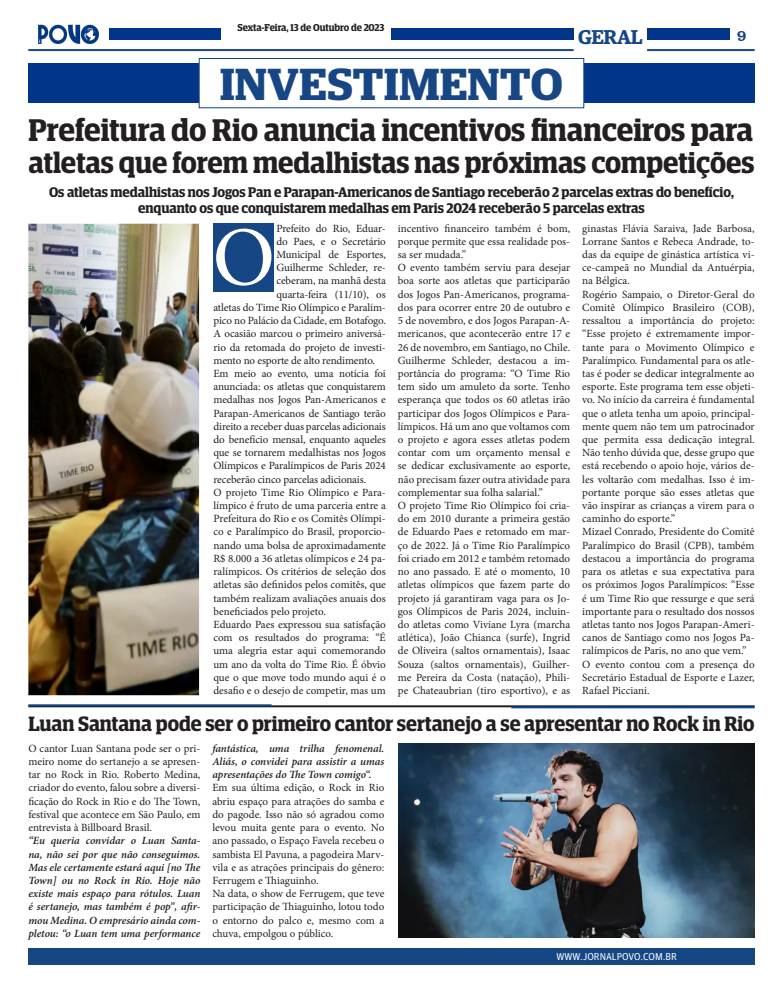
<style>
.page{position:relative;width:783px;height:993px;background:#fff}
.page>*{position:absolute;margin:0;border:0;box-sizing:border-box;transform-origin:0 0}
.t1{font:83.8px "Minion Pro";color:#fff}
.t2{font:600 45px "Guardian Egyptian Display";color:#174685;scale:1.09 1}
.t3{font:600 31.3px "Guardian Egyptian Display";letter-spacing:-.005em;color:#231f20}
.t4{font:600 29.3px "Guardian Egyptian Display";color:#231f20}
.t5{font:600 20.7px "Guardian Egyptian Display";color:#231f20}
.t6{font:600 20px "Guardian Egyptian";letter-spacing:-.02em;color:#174685}
.t7{font:16px "Clarendon BT";color:#174685}
.t8{font:600 14px/16px "Guardian Egyptian Display";letter-spacing:-.005em;color:#231f20;text-align:center}
.t9{font:11px/13.2px "Minion Pro";letter-spacing:-.005em;color:#231f20;text-align:justify}
.t10{font:italic 600 11px/13.2px "Minion Pro";letter-spacing:-.005em;color:#231f20;text-align:justify}
.t11{font:600 10px "Guardian Egyptian Display";letter-spacing:-.005em;color:#231f20}
.t12{font:10px "Guardian Agate Sans G1 D Regular";color:#fff}
</style>
<div class="page">
<div style="left:28px;top:947px;width:726px;height:17px;background:#174685"></div>
<img style="left:38px;top:24px;width:62px;height:20px">
<div style="left:391px;top:28px;width:182px;height:12px;background:#003589"></div>
<div style="left:647px;top:28px;width:82px;height:12px;background:#003589"></div>
<hr style="left:647px;top:49px;width:107px;height:2px;background:#174685">
<hr style="left:28px;top:49px;width:545px;height:2px;background:#174685">
<div style="left:109px;top:28px;width:112px;height:12px;background:#003589"></div>
<div style="left:28px;top:63px;width:726px;height:40px;background:#003589"></div>
<div style="left:199px;top:58px;width:384px;height:50px;background:#fff"></div>
<div style="left:199px;top:58px;width:385px;height:50px;border:1px solid #114682"></div>
<hr style="left:28px;top:705px;width:726px;height:2px;background:#231f20">
<hr style="left:28px;top:704px;width:243px;height:2px;background:#114683">
<hr style="left:511px;top:706px;width:243px;height:2px;background:#114683">
<img style="left:28px;top:224px;width:171px;height:471px">
<div style="left:213px;top:223px;width:61px;height:69px;background:#174685"></div>
<img style="left:398px;top:743px;width:356px;height:193px">
<p class="t11" style="left:237px;top:22px;width:148px">Sexta-Feira, 13 de Outubro de 2023</p>
<h3 class="t6" style="left:578px;top:22px;width:66px">GERAL</h3>
<h3 class="t7" style="left:736px;top:25px;width:11px">9</h3>
<p class="t2" style="left:220px;top:59px;width:316px">INVESTIMENTO</p>
<p class="t3" style="left:28px;top:113px;width:726px">Prefeitura do Rio anuncia incentivos financeiros para</p>
<p class="t4" style="left:28px;top:147px;width:727px">atletas que forem medalhistas nas próximas competições</p>
<p class="t8" style="left:49px;top:184px;width:686px">Os atletas medalhistas nos Jogos Pan e Parapan-Americanos de Santiago receberão 2 parcelas extras do benefício, enquanto os que conquistarem medalhas em Paris 2024 receberão 5 parcelas extras</p>
<p class="t9" style="left:276px;top:221px;width:111px">Prefeito do Rio, Eduar-</p>
<p class="t9" style="left:276px;top:235px;width:111px">do Paes, e o Secretário</p>
<p class="t9" style="left:276px;top:248px;width:111px">Municipal de Esportes,</p>
<p class="t9" style="left:276px;top:261px;width:111px">Guilherme Schleder, re-</p>
<p class="t9" style="left:276px;top:274px;width:111px">ceberam, na manhã desta</p>
<p class="t9" style="left:276px;top:287px;width:111px">quarta-feira (11/10), os</p>
<p class="t9" style="left:213px;top:301px;width:174px">atletas do Time Rio Olímpico e Paralím-</p>
<p class="t9" style="left:213px;top:314px;width:174px">pico no Palácio da Cidade, em Botafogo.</p>
<p class="t9" style="left:213px;top:327px;width:174px">A ocasião marcou o primeiro aniversá-</p>
<p class="t9" style="left:213px;top:340px;width:174px">rio da retomada do projeto de investi-</p>
<p class="t9" style="left:213px;top:353px;width:163px">mento no esporte de alto rendimento.</p>
<p class="t9" style="left:213px;top:367px;width:174px">Em meio ao evento, uma notícia foi anunciada: os atletas que conquistarem medalhas nos Jogos Pan-Americanos e Parapan-Americanos de Santiago terão direito a receber duas parcelas adicionais do benefício mensal, enquanto aqueles que se tornarem medalhistas nos Jogos Olímpicos e Paralímpicos de Paris 2024 receberão cinco parcelas adicionais.</p>
<p class="t9" style="left:213px;top:485px;width:174px">O projeto Time Rio Olímpico e Para&shy;límpico é fruto de uma parceria entre a Prefeitura do Rio e os Comitês Olímpi&shy;co e Paralímpico do Brasil, proporcio&shy;nando uma bolsa de aproximadamente R$ 8.000 a 36 atletas olímpicos e 24 pa&shy;ralímpicos. Os critérios de seleção dos atletas são definidos pelos comitês, que também realizam avaliações anuais dos beneficiados pelo projeto.</p>
<p class="t9" style="left:213px;top:617px;width:174px">Eduardo Paes expressou sua satisfação com os resultados do programa: “É uma alegria estar aqui comemorando um ano da volta do Time Rio. É óbvio que o que move todo mundo aqui é o desafio e o desejo de competir, mas um</p>
<p class="t1" style="left:212px;top:201px;width:64px">O</p>
<p class="t9" style="left:398px;top:221px;width:174px">incentivo financeiro também é bom, porque permite que essa realidade pos&shy;sa ser mudada.”</p>
<p class="t9" style="left:398px;top:261px;width:174px">O evento também serviu para desejar boa sorte aos atletas que participarão dos Jogos Pan-Americanos, programa&shy;dos para ocorrer entre 20 de outubro e 5 de novembro, e dos Jogos Parapan-A&shy;mericanos, que acontecerão entre 17 e 26 de novembro, em Santiago, no Chile.</p>
<p class="t9" style="left:398px;top:353px;width:174px">Guilherme Schleder, destacou a im&shy;portância do programa: “O Time Rio tem sido um amuleto da sorte. Tenho esperança que todos os 60 atletas irão participar dos Jogos Olímpicos e Para&shy;límpicos. Há um ano que voltamos com o projeto e agora esses atletas podem contar com um orçamento mensal e se dedicar exclusivamente ao esporte, não precisam fazer outra atividade para complementar sua folha salarial.”</p>
<p class="t9" style="left:398px;top:499px;width:174px">O projeto Time Rio Olímpico foi cria&shy;do em 2010 durante a primeira gestão de Eduardo Paes e retomado em mar&shy;ço de 2022. Já o Time Rio Paralímpico foi criado em 2012 e também retomado no ano passado. E até o momento, 10 atletas olímpicos que fazem parte do projeto já garantiram vaga para os Jo&shy;gos Olímpicos de Paris 2024, incluin&shy;do atletas como Viviane Lyra (marcha atlética), João Chianca (surfe), Ingrid de Oliveira (saltos ornamentais), Isaac Souza (saltos ornamentais), Guilher&shy;me Pereira da Costa (natação), Phili&shy;pe Chateaubrian (tiro esportivo), e as</p>
<p class="t9" style="left:582px;top:221px;width:174px">ginastas Flávia Saraiva, Jade Barbosa, Lorrane Santos e Rebeca Andrade, to&shy;das da equipe de ginástica artística vi&shy;ce-campeã no Mundial da Antuérpia, na Bélgica.</p>
<p class="t9" style="left:582px;top:287px;width:174px">Rogério Sampaio, o Diretor-Geral do Comitê Olímpico Brasileiro (COB), ressaltou a importância do projeto: “Esse projeto é extremamente impor&shy;tante para o Movimento Olímpico e Paralímpico. Fundamental para os atle&shy;tas é poder se dedicar integralmente ao esporte. Este programa tem esse objeti&shy;vo. No início da carreira é fundamental que o atleta tenha um apoio, principal&shy;mente quem não tem um patrocinador que permita essa dedicação integral.<br>Não tenho dúvida que, desse grupo que está recebendo o apoio hoje, vários de&shy;les voltarão com medalhas. Isso é im&shy;portante porque são esses atletas que vão inspirar as crianças a virem para o caminho do esporte.”</p>
<p class="t9" style="left:582px;top:525px;width:174px">Mizael Conrado, Presidente do Comitê Paralímpico do Brasil (CPB), também destacou a importância do programa para os atletas e sua expectativa para os próximos Jogos Paralímpicos: “Esse é um Time Rio que ressurge e que será importante para o resultado dos nossos atletas tanto nos Jogos Parapan-Ameri&shy;canos de Santiago como nos Jogos Pa&shy;ralímpicos de Paris, no ano que vem.”</p>
<p class="t9" style="left:582px;top:657px;width:174px">O evento contou com a presença do Secretário Estadual de Esporte e Lazer, Rafael Picciani.</p>
<p class="t5" style="left:28px;top:712px;width:727px">Luan Santana pode ser o primeiro cantor sertanejo a se apresentar no Rock in Rio</p>
<p class="t9" style="left:28px;top:741px;width:173px">O cantor Luan Santana pode ser o pri&shy;meiro nome do sertanejo a se apresen&shy;tar no Rock in Rio. Roberto Medina, criador do evento, falou sobre a diversi&shy;ficação do Rock in Rio e do The Town, festival que acontece em São Paulo, em entrevista à Billboard Brasil.</p>
<p class="t10" style="left:28px;top:833px;width:173px">“Eu queria convidar o Luan Santa&shy;na, não sei por que não conseguimos.<br>Mas ele certamente estará aqui [no The Town] ou no Rock in Rio. Hoje não existe mais espaço para rótulos. Luan é sertanejo, mas também é pop”, afir&shy;mou Medina. O empresário ainda com&shy;pletou: “o Luan tem uma performance</p>
<p class="t10" style="left:212px;top:741px;width:173px">fantástica, uma trilha fenomenal.<br>Aliás, o convidei para assistir a umas apresentações do The Town comigo“.</p>
<p class="t9" style="left:212px;top:781px;width:173px">Em sua última edição, o Rock in Rio abriu espaço para atrações do samba e do pagode. Isso não só agradou como levou muita gente para o evento. No ano passado, o Espaço Favela recebeu o sambista El Pavuna, a pagodeira Marv&shy;vila e as atrações principais do gênero:<br>Ferrugem e Thiaguinho.</p>
<p class="t9" style="left:212px;top:886px;width:173px">Na data, o show de Ferrugem, que teve participação de Thiaguinho, lotou todo o entorno do palco e, mesmo com a chuva, empolgou o público.</p>
<p class="t12" style="left:556px;top:949px;width:122px">WWW.JORNALPOVO.COM.BR</p>
</div>
